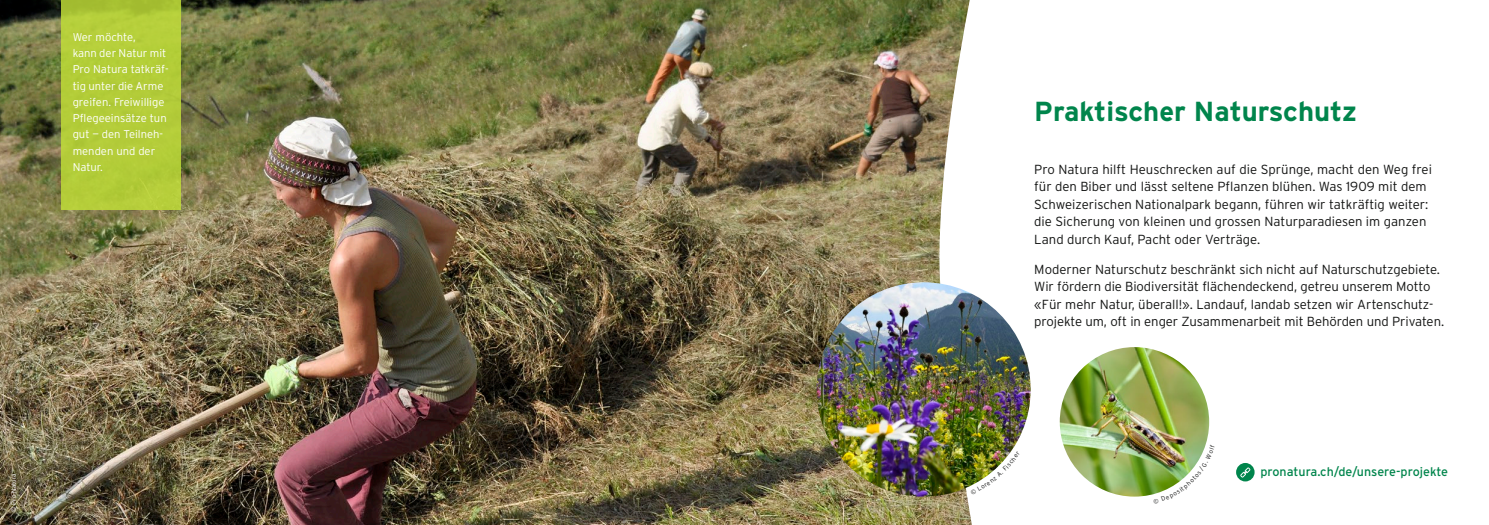
<style>
.page{position:relative;width:1489px;height:525px;background:#fff}
.page>*{position:absolute;margin:0;border:0;box-sizing:border-box;transform-origin:0 0}
.t1{font:700 27.5px "Interstate";color:#00854c}
.t2{font:300 13.12px/17.5px "Interstate";color:#131413}
.t3{font:12.5px "Interstate";color:#00854c}
.t4{font:300 11.25px/16.2px "Interstate";color:#fff}
.t5{font:300 6.25px "Interstate";letter-spacing:.01em;color:#fff}
</style>
<div class="page">
<img style="left:0;top:0;width:971px;height:524px">
<img style="left:816px;top:282px;width:214px;height:214px;border-radius:107px">
<img style="left:1059px;top:347px;width:150px;height:149px;border-radius:75px">
<div style="left:61px;top:0;width:120px;height:210px;background:#b4cd39"></div>
<svg style="left:1236px;top:463px;width:18px;height:18px"></svg>
<img style="left:1153px;top:445px;width:53px;height:50px">
<img style="left:970px;top:451px;width:41px;height:43px">
<p class="t4" style="left:73px;top:29px;width:98px">Wer möchte,<br>kann der Natur mit<br>Pro Natura tatkräf&shy;tig unter die Arme greifen. Freiwillige<br>Pflegeeinsätze tun gut — den Teilneh&shy;menden und der<br>Natur.</p>
<p class="t5" style="left:10px;top:511px;width:40px;rotate:-90deg">© Pro Natura</p>
<h1 class="t1" style="left:1034px;top:95px;width:324px">Praktischer Naturschutz</h1>
<p class="t2" style="left:1034px;top:160px;width:399px">Pro Natura hilft Heuschrecken auf die Sprünge, macht den Weg frei für den Biber und lässt seltene Pflanzen blühen. Was 1909 mit dem Schweizerischen Nationalpark begann, führen wir tatkräftig weiter: die Sicherung von kleinen und grossen Naturparadiesen im ganzen Land durch Kauf, Pacht oder Verträge.</p>
<p class="t2" style="left:1034px;top:260px;width:411px">Moderner Naturschutz beschränkt sich nicht auf Naturschutzgebiete.<br>Wir fördern die Biodiversität flächendeckend, getreu unserem Motto «Für mehr Natur, überall!». Landauf, landab setzen wir Artenschutz&shy;projekte um, oft in enger Zusammenarbeit mit Behörden und Privaten.</p>
<p class="t3" style="left:1260px;top:464px;width:189px">pronatura.ch/de/unsere-projekte</p>
</div>
